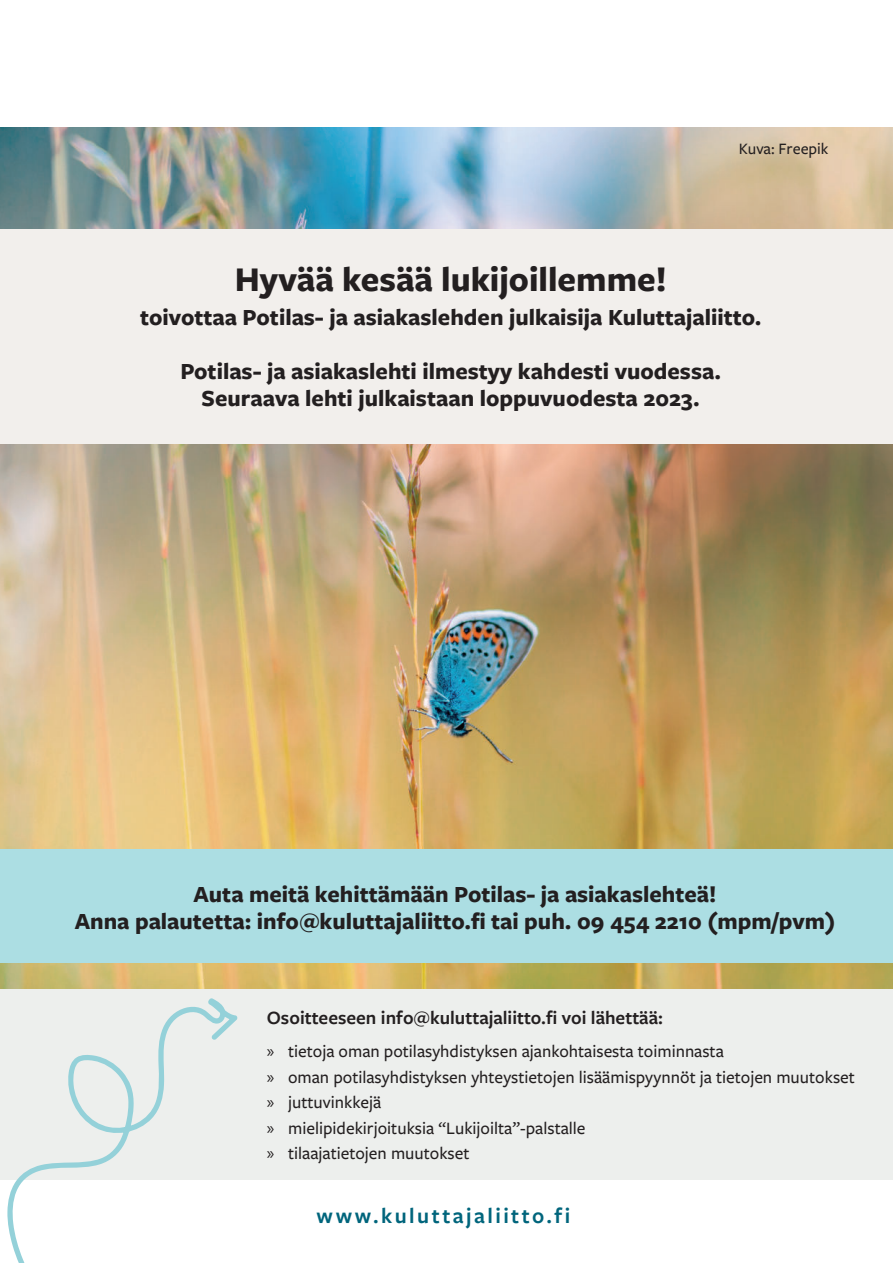
<style>
.page{position:relative;width:893px;height:1263px;background:#fff}
.page>*{position:absolute;margin:0;border:0;box-sizing:border-box;transform-origin:0 0}
.t1{font:700 36px "Freight Sans Pro";color:#231f20}
.t2{font:700 24px/27px "Freight Sans Pro";color:#231f20;text-align:center}
.t3{font:600 22.5px "Freight Sans Pro";letter-spacing:.11em;color:#00657c}
.t4{font:600 19.5px "Freight Sans Pro";color:#231f20}
.t5{font:500 18px/25.5px "Freight Sans Pro";color:#231f20}
.t6{font:500 16.5px "Freight Sans Pro";color:#231f20}
.s1{font-family:"Myriad Pro";font-weight:400}
</style>
<div class="page">
<img style="left:0;top:128px;width:893px;height:862px">
<div style="left:0;top:230px;width:893px;height:214px;background:#f2efec"></div>
<div style="left:0;top:990px;width:893px;height:190px;background:#edefed"></div>
<div style="left:0;top:850px;width:893px;height:113px;background:#acdee3"></div>
<svg style="left:7px;top:998px;width:206px;height:265px"></svg>
<svg style="left:208px;top:999px;width:30px;height:41px"></svg>
<p class="t6" style="left:739px;top:142px;width:91px">Kuva: Freepik</p>
<h1 class="t1" style="left:235px;top:261px;width:434px">Hyvää kesää lukijoillemme!</h1>
<p class="t2" style="left:140px;top:305px;width:623px">toivottaa Potilas- ja asiakaslehden julkaisija Kuluttajaliitto.</p>
<p class="t2" style="left:180px;top:359px;width:542px">Potilas- ja asiakaslehti ilmestyy kahdesti vuodessa.<br>Seuraava lehti julkaistaan loppuvuodesta 2023.</p>
<p class="t2" style="left:75px;top:882px;width:762px">Auta meitä kehittämään Potilas- ja asiakaslehteä!<br>Anna palautetta: info@kuluttajaliitto.fi tai puh. 09 454 2210 (mpm/pvm)</p>
<p class="t4" style="left:267px;top:1010px;width:398px">Osoitteeseen info@kuluttajaliitto.fi voi lähettää:</p>
<p class="t5" style="left:267px;top:1041px;width:590px"><span class="s1">»</span> tietoja oman potilasyhdistyksen ajankohtaisesta toiminnasta<br><span class="s1">»</span> oman potilasyhdistyksen yhteystietojen lisäämispyynnöt ja tietojen muutokset <span class="s1">»</span> juttuvinkkejä<br><span class="s1">»</span> mielipidekirjoituksia “Lukijoilta”-palstalle<br><span class="s1">»</span> tilaajatietojen muutokset</p>
<p class="t3" style="left:317px;top:1207px;width:255px">www.kuluttajaliitto.fi</p>
</div>
